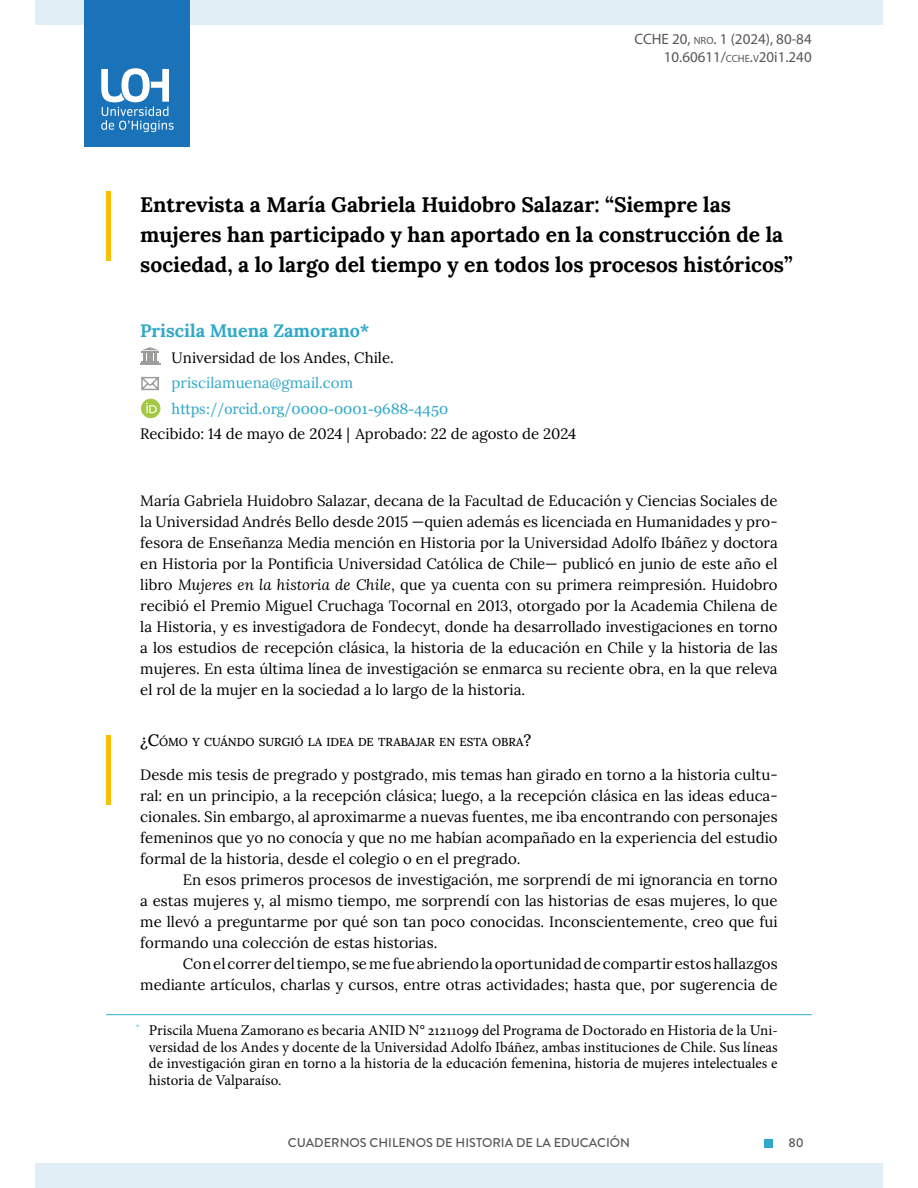
<style>
.page{position:relative;width:918px;height:1188px;background:#fff}
.page>*{position:absolute;margin:0;border:0;box-sizing:border-box;transform-origin:0 0}
.cche-article-title{font:700 21px/30px "Lora";color:#000}
.cche-authors{font:700 18px "Lora";color:#30a8c7}
.cche-body-i{font:15px/21px "Lora";color:#000;text-align:justify}
.cche-body{font:15px/21px "Lora";color:#000;text-align:justify}
.cche-footnote{font:15px/16.5px "Minion Pro";color:#000;text-align:justify}
.cche-authors-2{font:15px/25.5px "Lora";color:#000}
.t1{font:15px/18px "Myriad Pro";color:#575756;text-align:right}
.cche-authors-3{font:15px "Georgia";color:#30a8c7}
.t2{font:500 12.75px "Brandon Grotesque";color:#575756}
.sub-1-entrevista{font:500 11.55px "Lora";color:#000}
.s1{font-size:10.5px}
.s2{font-style:inherit}
.s3{color:#30a8c7}
.s4{font-style:italic}
.s5{font-size:16.5px}
</style>
<div class="page">
<div style="left:35px;top:0;width:848px;height:25px;background:#e1eef5"></div>
<div style="left:35px;top:1164px;width:848px;height:24px;background:#e1eef5"></div>
<div style="left:764px;top:1139px;width:9px;height:9px;background:#30a8c7"></div>
<hr style="left:140px;top:363px;width:20px;height:2px;background:#9d9d9c">
<svg style="left:141px;top:347px;width:18px;height:16px"></svg>
<svg style="left:141px;top:376px;width:18px;height:15px"></svg>
<div style="left:141px;top:399px;width:19px;height:19px;background:#a4c842;border-radius:50%"></div>
<svg style="left:146px;top:403px;width:11px;height:10px"></svg>
<div style="left:106px;top:191px;width:5px;height:70px;background:#fcbe00"></div>
<div style="left:106px;top:735px;width:5px;height:69px;background:#fcbe00"></div>
<div style="left:84px;top:0;width:106px;height:146px;background:#1a72b9"></div>
<svg style="left:101px;top:68px;width:73px;height:64px"></svg>
<hr style="left:106px;top:1014px;width:706px;height:1px;background:#30a8c7">
<p class="t1" style="left:635px;top:30px;width:179px">CCHE 20, <span class="s1">NRO</span>. 1 (2024), 80-84<br>10.60611/<span class="s1">CCHE</span>.<span class="s1">V</span>20<span class="s2">i</span>1.240</p>
<p class="cche-article-title" style="left:140px;top:189px;width:654px">Entrevista a María Gabriela Huidobro Salazar: “Siempre las mujeres han participado y han aportado en la construcción de la sociedad, a lo largo del tiempo y en todos los procesos históricos”</p>
<p class="cche-authors" style="left:140px;top:317px;width:231px">Priscila Muena Zamorano*</p>
<p class="cche-authors-2" style="left:172px;top:344px;width:224px">Universidad de los Andes, Chile. <span class="s3">priscilamuena@gmail.com</span></p>
<p class="cche-authors-3" style="left:172px;top:399px;width:278px">https://orcid.org/0000-0001-9688-4450</p>
<p class="cche-authors-2" style="left:140px;top:420px;width:438px">Recibido: 14 de mayo de 2024 | Aprobado: 22 de agosto de 2024</p>
<p class="cche-body-i" style="left:140px;top:489px;width:639px">María Gabriela Huidobro Salazar, decana de la Facultad de Educación y Ciencias Sociales de la Universidad Andrés Bello desde 2015 —quien además es licenciada en Humanidades y pro&shy;fesora de Enseñanza Media mención en Historia por la Universidad Adolfo Ibáñez y doctora en Historia por la Pontificia Universidad Católica de Chile— publicó en junio de este año el libro <span class="s4">Mujeres en la historia de Chile</span>, que ya cuenta con su primera reimpresión. Huidobro recibió el Premio Miguel Cruchaga Tocornal en 2013, otorgado por la Academia Chilena de la Historia, y es investigadora de Fondecyt, donde ha desarrollado investigaciones en torno a los estudios de recepción clásica, la historia de la educación en Chile y la historia de las mujeres. En esta última línea de investigación se enmarca su reciente obra, en la que releva el rol de la mujer en la sociedad a lo largo de la historia.</p>
<p class="sub-1-entrevista" style="left:140px;top:733px;width:393px"><span class="s5">¿C</span>ÓMO Y CUÁNDO SURGIÓ LA IDEA DE TRABAJAR EN ESTA OBRA<span class="s5">?</span></p>
<p class="cche-body-i" style="left:140px;top:763px;width:639px">Desde mis tesis de pregrado y postgrado, mis temas han girado en torno a la historia cultu&shy;ral: en un principio, a la recepción clásica; luego, a la recepción clásica en las ideas educa&shy;cionales. Sin embargo, al aproximarme a nuevas fuentes, me iba encontrando con personajes femeninos que yo no conocía y que no me habían acompañado en la experiencia del estudio formal de la historia, desde el colegio o en el pregrado.</p>
<p class="cche-body" style="left:140px;top:868px;width:639px;text-indent:43px">En esos primeros procesos de investigación, me sorprendí de mi ignorancia en torno a estas mujeres y, al mismo tiempo, me sorprendí con las historias de esas mujeres, lo que me llevó a preguntarme por qué son tan poco conocidas. Inconscientemente, creo que fui formando una colección de estas historias.</p>
<p class="cche-body" style="left:140px;top:952px;width:639px;text-align:right">Con el correr del tiempo, se me fue abriendo la oportunidad de compartir estos hallazgos mediante artículos, charlas y cursos, entre otras actividades; hasta que, por sugerencia de</p>
<p class="cche-footnote" style="left:149px;top:1023px;width:630px;text-indent:-13px"><sup>*</sup> Priscila Muena Zamorano es becaria ANID N° 21211099 del Programa de Doctorado en Historia de la Uni&shy;versidad de los Andes y docente de la Universidad Adolfo Ibáñez, ambas instituciones de Chile. Sus líneas de investigación giran en torno a la historia de la educación femenina, historia de mujeres intelectuales e historia de Valparaíso.</p>
<p class="t2" style="left:288px;top:1134px;width:344px">CUADERNOS CHILENOS DE HISTORIA DE LA EDUCACIÓN</p>
<p class="t2" style="left:788px;top:1134px;width:17px">80</p>
</div>
